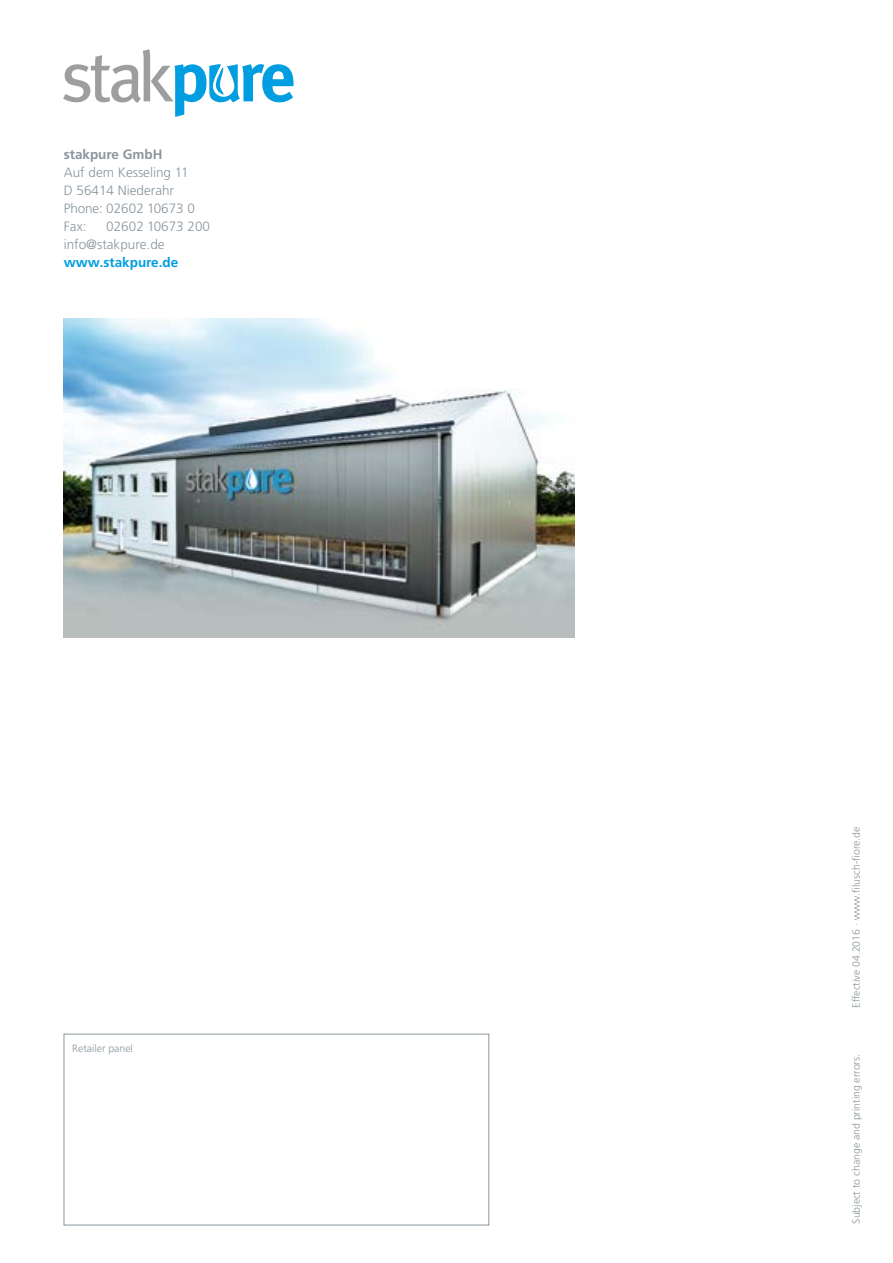
<style>
.page{position:relative;width:893px;height:1263px;background:#fff}
.page>*{position:absolute;margin:0;border:0;box-sizing:border-box;transform-origin:0 0}
.t1{font:300 13.5px/18px "Frutiger LT Pro";color:#89969d}
.t2{font:700 13.5px "Frutiger LT Pro";color:#009ee0}
.t3{font:700 13.5px "Frutiger LT Pro";color:#89969d}
.t4{font:300 10.5px "Frutiger LT Pro";color:#89969d}
</style>
<div class="page">
<div style="left:64px;top:1034px;width:425px;height:191px;border:1px solid #89969d"></div>
<svg style="left:63px;top:49px;width:231px;height:68px"></svg>
<img style="left:64px;top:319px;width:510px;height:319px">
<p class="t3" style="left:64px;top:146px;width:100px">stakpure GmbH</p>
<p class="t1" style="left:64px;top:163px;width:133px">Auf dem Kesseling 11<br>D 56414 Niederahr<br>Phone: 02602 10673 0<br>Fax:</p>
<p class="t1" style="left:64px;top:217px;width:148px;text-indent:43px">02602 10673 200 info@stakpure.de</p>
<p class="t2" style="left:64px;top:254px;width:116px">www.stakpure.de</p>
<p class="t4" style="left:72px;top:1043px;width:62px">Retailer panel</p>
<p class="t4" style="left:850px;top:1008px;width:183px;rotate:-90deg">Effective 04.2016 · www.filusch-fiore.de</p>
<p class="t4" style="left:850px;top:1224px;width:171px;rotate:-90deg">Subject to change and printing errors.</p>
</div>
